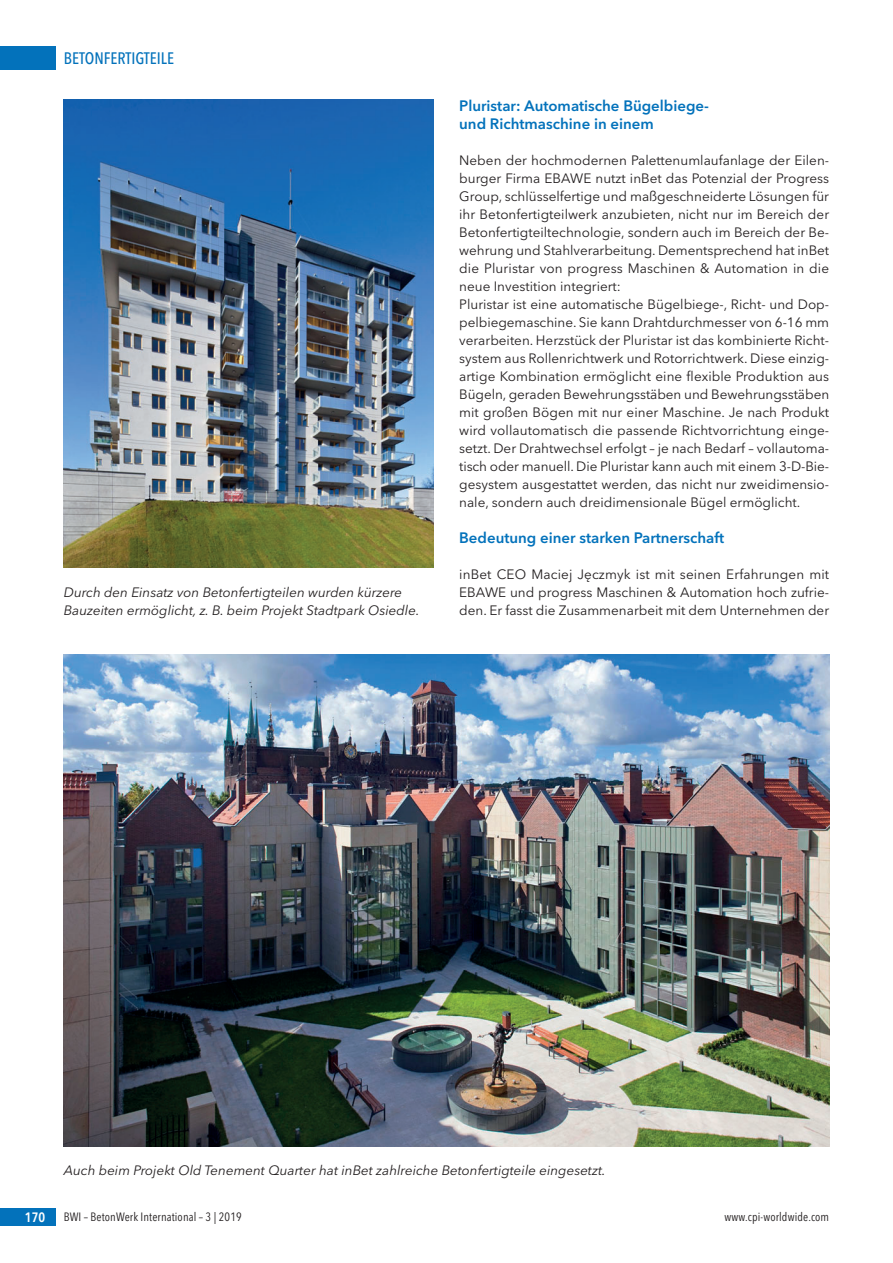
<style>
.page{position:relative;width:893px;height:1263px;background:#fff}
.page>*{position:absolute;margin:0;border:0;box-sizing:border-box;transform-origin:0 0}
.t1{font:500 16.5px "Avenir Next Condensed";color:#0372bb}
.t2{font:600 15px/18px "Avenir Next";color:#0372bb}
.t3{font:13.5px/18px "Avenir Next";color:#231f20}
.t4{font:italic 13.5px/18px "Avenir Next";color:#231f20}
.t5{font:600 13.5px "Avenir Next Condensed";color:#fff}
.t6{font:12px "Avenir Next Condensed";letter-spacing:.01em;color:#231f20}
</style>
<div class="page">
<div style="left:0;top:47px;width:55px;height:23px;background:#0372bb"></div>
<div style="left:0;top:1208px;width:55px;height:18px;background:#0372bb"></div>
<img style="left:64px;top:655px;width:765px;height:491px">
<img style="left:64px;top:100px;width:370px;height:468px">
<p class="t1" style="left:64px;top:51px;width:112px">BETONFERTIGTEILE</p>
<p class="t4" style="left:64px;top:584px;width:357px">Durch den Einsatz von Betonfertigteilen wurden kürzere<br>Bauzeiten ermöglicht, z. B. beim Projekt Stadtpark Osiedle.</p>
<p class="t2" style="left:459px;top:98px;width:251px">Pluristar: Automatische Bügelbiege&shy;und Richtmaschine in einem</p>
<p class="t3" style="left:459px;top:152px;width:371px">Neben der hochmodernen Palettenumlaufanlage der Eilen&shy;burger Firma EBAWE nutzt inBet das Potenzial der Progress Group, schlüsselfertige und maßgeschneiderte Lösungen für ihr Betonfertigteilwerk anzubieten, nicht nur im Bereich der Betonfertigteiltechnologie, sondern auch im Bereich der Be&shy;wehrung und Stahlverarbeitung. Dementsprechend hat inBet die Pluristar von progress Maschinen &amp; Automation in die neue Investition integriert:<br>Pluristar ist eine automatische Bügelbiege-, Richt- und Dop&shy;pelbiegemaschine. Sie kann Drahtdurchmesser von 6-16 mm verarbeiten. Herzstück der Pluristar ist das kombinierte Richt&shy;system aus Rollenrichtwerk und Rotorrichtwerk. Diese einzig&shy;artige Kombination ermöglicht eine flexible Produktion aus Bügeln, geraden Bewehrungsstäben und Bewehrungsstäben mit großen Bögen mit nur einer Maschine. Je nach Produkt wird vollautomatisch die passende Richtvorrichtung einge&shy;setzt. Der Drahtwechsel erfolgt – je nach Bedarf – vollautoma&shy;tisch oder manuell. Die Pluristar kann auch mit einem 3-D-Bie&shy;gesystem ausgestattet werden, das nicht nur zweidimensio&shy;nale, sondern auch dreidimensionale Bügel ermöglicht.</p>
<p class="t2" style="left:459px;top:530px;width:267px">Bedeutung einer starken Partnerschaft</p>
<p class="t3" style="left:459px;top:566px;width:371px;text-align:justify">inBet CEO Maciej Jęczmyk ist mit seinen Erfahrungen mit EBAWE und progress Maschinen &amp; Automation hoch zufrie&shy;den. Er fasst die Zusammenarbeit mit dem Unternehmen der</p>
<p class="t4" style="left:64px;top:1162px;width:543px">Auch beim Projekt Old Tenement Quarter hat inBet zahlreiche Betonfertigteile eingesetzt.</p>
<p class="t5" style="left:25px;top:1211px;width:22px">170</p>
<p class="t6" style="left:64px;top:1209px;width:179px">BWI – BetonWerk International – 3 | 2019</p>
<p class="t6" style="left:725px;top:1209px;width:106px">www.cpi-worldwide.com</p>
</div>
